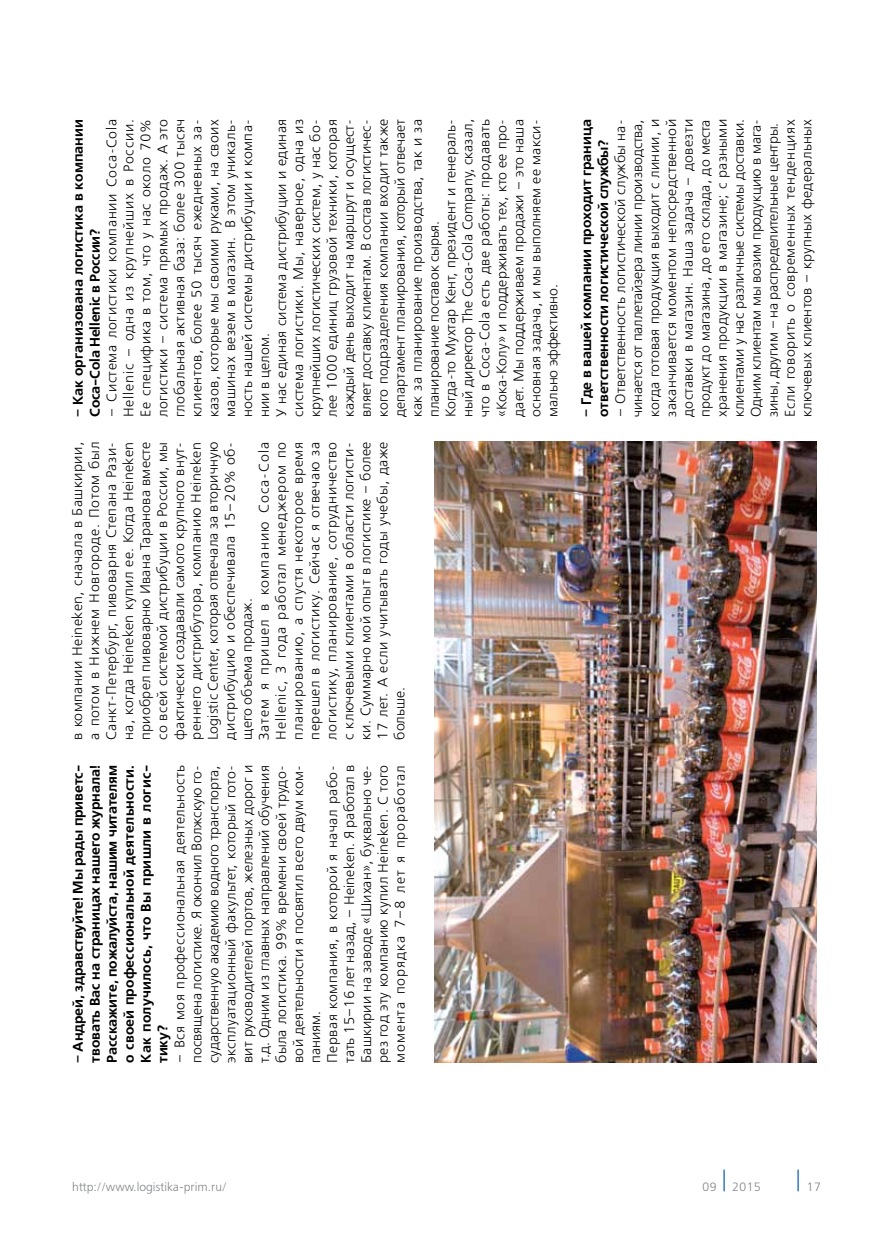
<style>
.page{position:relative;width:893px;height:1234px;background:#fff}
.page>*{position:absolute;margin:0;border:0;box-sizing:border-box;transform-origin:0 0}
.t1{font:13.95px/17px "Free Set Light C";letter-spacing:.015em;color:#000}
.t2{font:700 13.95px/17px "Free Set C";letter-spacing:-.005em;color:#000}
.t3{font:300 12px "Free Set";color:#808285}
</style>
<div class="page">
<img style="left:434px;top:442px;width:383px;height:620px">
<p class="t2" style="left:70px;top:417px;width:299px;rotate:-90deg">– Как организована логистика в компании<br>Coca-Cola Hellenic в России?</p>
<p class="t1" style="left:104px;top:417px;width:299px;rotate:-90deg">– Система логистики компании Coca-Cola Hellenic – одна из крупнейших в России.<br>Ее специфика в том, что у нас около 70% логистики – система прямых продаж. А это глобальная активная база: более 300 тысяч клиентов, более 50 тысяч ежедневных за&shy;казов, которые мы своими руками, на своих машинах везем в магазин. В этом уникаль&shy;ность нашей системы дистрибуции и компа&shy;нии в целом.<br>У нас единая система дистрибуции и единая система логистики. Мы, наверное, одна из крупнейших логистических систем, у нас бо&shy;лее 1000 единиц грузовой техники, которая каждый день выходит на маршрут и осущест&shy;вляет доставку клиентам. В состав логистичес&shy;кого подразделения компании входит также департамент планирования, который отвечает как за планирование производства, так и за планирование поставок сырья.<br>Когда-то Мухтар Кент, президент и генераль&shy;ный директор The Coca-Cola Company, сказал, что в Coca-Cola есть две работы: продавать «Кока-Колу» и поддерживать тех, кто ее про&shy;дает. Мы поддерживаем продажи – это наша основная задача, и мы выполняем ее макси&shy;мально эффективно.</p>
<p class="t2" style="left:578px;top:417px;width:299px;rotate:-90deg">– Где в вашей компании проходит граница ответственности логистической службы?</p>
<p class="t1" style="left:612px;top:417px;width:299px;rotate:-90deg">– Ответственность логистической службы на&shy;чинается от паллетайзера линии производства, когда готовая продукция выходит с линии, и заканчивается моментом непосредственной доставки в магазин. Наша задача – довезти продукт до магазина, до его склада, до места хранения продукции в магазине; с разными клиентами у нас различные системы доставки.<br>Одним клиентам мы возим продукцию в мага&shy;зины, другим – на распределительные центры.<br>Если говорить о современных тенденциях ключевых клиентов – крупных федеральных</p>
<p class="t1" style="left:70px;top:739px;width:299px;rotate:-90deg">в компании Heineken, сначала в Башкирии, а потом в Нижнем Новгороде. Потом был Санкт-Петербург, пивоварня Степана Рази&shy;на, когда Heineken купил ее. Когда Heineken приобрел пивоварню Ивана Таранова вместе со всей системой дистрибуции в России, мы фактически создавали самого крупного внут&shy;реннего дистрибутора, компанию Heineken Logistic Center, которая отвечала за вторичную дистрибуцию и обеспечивала 15–20% об&shy;щего объема продаж.<br>Затем я пришел в компанию Coca-Cola Hellenic, 3 года работал менеджером по планированию, а спустя некоторое время перешел в логистику. Сейчас я отвечаю за логистику, планирование, сотрудничество с ключевыми клиентами в области логисти&shy;ки. Суммарно мой опыт в логистике – более 17 лет. А если учитывать годы учебы, даже больше.</p>
<p class="t2" style="left:70px;top:1062px;width:299px;text-align:justify;rotate:-90deg">– Андрей, здравствуйте! Мы рады приветс&shy;твовать Вас на страницах нашего журнала!<br>Расскажите, пожалуйста, нашим читателям о своей профессиональной деятельности.<br>Как получилось, что Вы пришли в логис&shy;тику?</p>
<p class="t1" style="left:172px;top:1062px;width:299px;rotate:-90deg">– Вся моя профессиональная деятельность посвящена логистике. Я окончил Волжскую го&shy;сударственную академию водного транспорта, эксплуатационный факультет, который гото&shy;вит руководителей портов, железных дорог и т.д. Одним из главных направлений обучения была логистика. 99% времени своей трудо&shy;вой деятельности я посвятил всего двум ком&shy;паниям.<br>Первая компания, в которой я начал рабо&shy;тать 15–16 лет назад, – Heineken. Я работал в Башкирии на заводе «Шихан», буквально че&shy;рез год эту компанию купил Heineken. С того момента порядка 7–8 лет я проработал</p>
<p class="t3" style="left:72px;top:1179px;width:156px">http://www.logistika-prim.ru/</p>
<p class="t3" style="left:702px;top:1179px;width:61px">09 <sup>│</sup> 2015</p>
<p class="t3" style="left:794px;top:1179px;width:29px"><sup>│</sup> 17</p>
</div>
